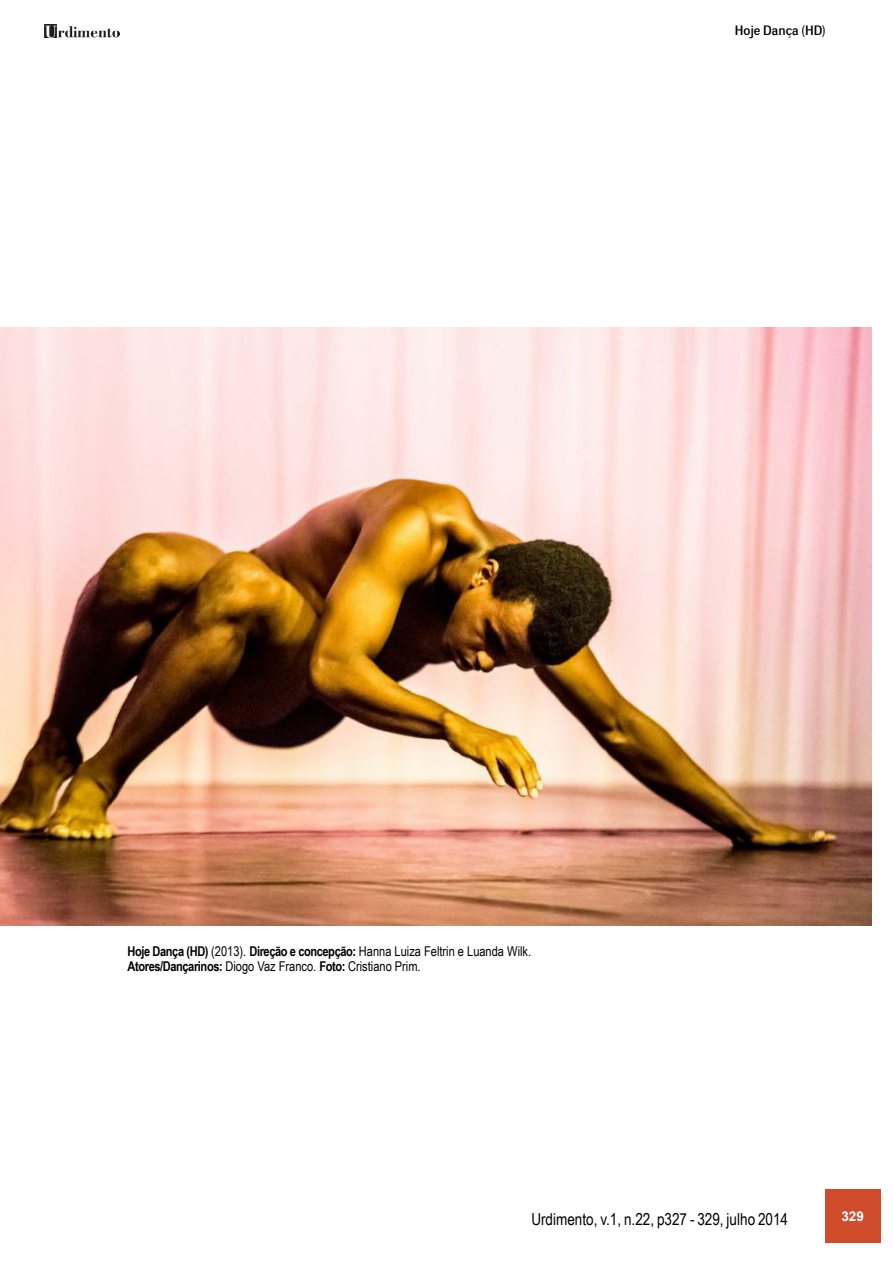
<style>
.page{position:relative;width:893px;height:1263px;background:#fff}
.page>*{position:absolute;margin:0;border:0;box-sizing:border-box;transform-origin:0 0}
.t1{font:16.5px "Arial Narrow";color:#000}
.t2{font:13.5px/15px "Arial Narrow";color:#000}
.t3{font:13.5px "Negotiate Free";color:#000}
.t4{font:700 13.5px "Arial";color:#fff}
.s1{font-weight:700}
</style>
<div class="page">
<img style="left:45px;top:25px;width:75px;height:13px">
<div style="left:825px;top:1189px;width:55px;height:53px;background:#d04b2b"></div>
<img style="left:0;top:327px;width:872px;height:598px">
<p class="t3" style="left:735px;top:22px;width:92px">Hoje Dança (HD)</p>
<p class="t2" style="left:128px;top:943px;width:405px"><span class="s1">Hoje Dança (HD)</span> (2013). <span class="s1">Direção e concepção:</span> Hanna Luiza Feltrin e Luanda Wilk.<br><span class="s1">Atores/Dançarinos:</span> Diogo Vaz Franco. <span class="s1">Foto:</span> Cristiano Prim.</p>
<p class="t1" style="left:531px;top:1206px;width:258px">Urdimento, v.1, n.22, p327 - 329, julho 2014</p>
<p class="t4" style="left:841px;top:1207px;width:31px">329329</p>
</div>
